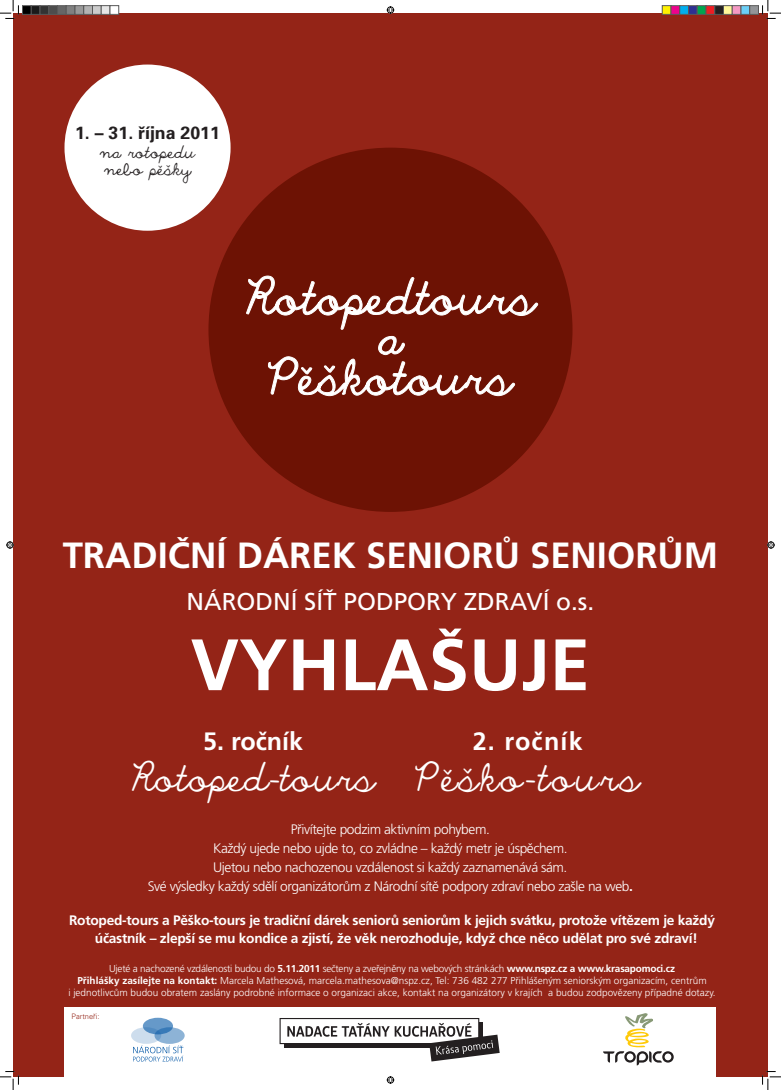
<style>
.page{position:relative;width:781px;height:1090px;background:#fff}
.page>*{position:absolute;margin:0;border:0;box-sizing:border-box;transform-origin:0 0}
.t1{font:700 72.62px "Frutiger CE";color:#fff}
.t2{font:700 36.44px "Frutiger CE";color:#fff}
.t3{font:34.31px "The Only Exception";color:#fff}
.t4{font:34.31px "The Only Exception";letter-spacing:.05em;color:#fff}
.t5{font:700 25.12px "Frutiger CE";letter-spacing:.015em;color:#fff}
.t6{font:24.38px "Frutiger CE";color:#fff}
.t7{font:700 17.75px "Univers CE";color:#231f20}
.t8{font:14.94px/16.9px "The Only Exception";color:#231f20}
.t9{font:300 13.75px/18.8px "Frutiger CE";letter-spacing:-.03em;color:#fff;text-align:center}
.t10{font:700 13.75px/18.1px "Frutiger CE";letter-spacing:-.02em;color:#fff}
.t11{font:300 10px/12px "Frutiger CE";color:#fff;text-align:center}
.t12{font:300 7.5px "Univers CE";color:#942417}
.s1{font-weight:700}
</style>
<div class="page">
<div style="left:13px;top:13px;width:755px;height:1063px;background:#942417"></div>
<div style="left:208px;top:148px;width:364px;height:364px;background:#6d1204;border-radius:50%"></div>
<svg style="left:268px;top:336px;width:247px;height:60px"></svg>
<svg style="left:246px;top:276px;width:292px;height:53px"></svg>
<div style="left:65px;top:65px;width:166px;height:166px;background:#fff;border-radius:50%"></div>
<div style="left:65px;top:1007px;width:651px;height:69px;background:#fff"></div>
<svg style="left:280px;top:1018px;width:220px;height:43px"></svg>
<svg style="left:603px;top:1013px;width:71px;height:52px"></svg>
<svg style="left:143px;top:1017px;width:30px;height:17px"></svg>
<svg style="left:131px;top:1027px;width:30px;height:16px"></svg>
<svg style="left:155px;top:1027px;width:30px;height:16px"></svg>
<svg style="left:133px;top:1045px;width:50px;height:16px"></svg>
<svg style="left:0;top:0;width:19px;height:19px"></svg>
<svg style="left:0;top:1071px;width:19px;height:18px"></svg>
<svg style="left:762px;top:0;width:19px;height:19px"></svg>
<svg style="left:762px;top:1071px;width:19px;height:18px"></svg>
<svg style="left:387px;top:6px;width:7px;height:8px"></svg>
<svg style="left:387px;top:1076px;width:7px;height:7px"></svg>
<svg style="left:6px;top:541px;width:8px;height:7px"></svg>
<svg style="left:767px;top:541px;width:8px;height:7px"></svg>
<div style="left:23px;top:6px;width:8px;height:8px;background:#000"></div>
<div style="left:22px;top:5px;width:10px;height:10px;border:1px solid #595959"></div>
<div style="left:31px;top:6px;width:9px;height:8px;background:#1a1a1a"></div>
<div style="left:31px;top:5px;width:9px;height:10px;border:1px solid #595959"></div>
<div style="left:40px;top:6px;width:9px;height:8px;background:#333"></div>
<div style="left:40px;top:5px;width:9px;height:10px;border:1px solid #595959"></div>
<div style="left:49px;top:6px;width:9px;height:8px;background:#4d4d4d"></div>
<div style="left:48px;top:5px;width:10px;height:10px;border:1px solid #595959"></div>
<div style="left:58px;top:6px;width:8px;height:8px;background:#666"></div>
<div style="left:57px;top:5px;width:10px;height:10px;border:1px solid #595959"></div>
<div style="left:66px;top:6px;width:9px;height:8px;background:#808080"></div>
<div style="left:66px;top:5px;width:9px;height:10px;border:1px solid #595959"></div>
<div style="left:75px;top:6px;width:9px;height:8px;background:#999"></div>
<div style="left:75px;top:5px;width:9px;height:10px;border:1px solid #595959"></div>
<div style="left:84px;top:6px;width:9px;height:8px;background:#b3b3b3"></div>
<div style="left:83px;top:5px;width:10px;height:10px;border:1px solid #595959"></div>
<div style="left:93px;top:6px;width:8px;height:8px;background:#ccc"></div>
<div style="left:92px;top:5px;width:10px;height:10px;border:1px solid #595959"></div>
<div style="left:101px;top:6px;width:9px;height:8px;background:#e6e6e6"></div>
<div style="left:101px;top:5px;width:9px;height:10px;border:1px solid #595959"></div>
<div style="left:110px;top:5px;width:9px;height:10px;border:1px solid #595959"></div>
<div style="left:662px;top:6px;width:9px;height:8px;background:#fff101"></div>
<div style="left:662px;top:5px;width:9px;height:10px;border:1px solid #595959"></div>
<div style="left:671px;top:6px;width:9px;height:8px;background:#ed028c"></div>
<div style="left:671px;top:5px;width:9px;height:10px;border:1px solid #595959"></div>
<div style="left:680px;top:6px;width:8px;height:8px;background:#00aeef"></div>
<div style="left:679px;top:5px;width:10px;height:10px;border:1px solid #595959"></div>
<div style="left:688px;top:6px;width:9px;height:8px;background:#2e3092"></div>
<div style="left:688px;top:5px;width:10px;height:10px;border:1px solid #595959"></div>
<div style="left:697px;top:6px;width:9px;height:8px;background:#00a54f"></div>
<div style="left:697px;top:5px;width:9px;height:10px;border:1px solid #595959"></div>
<div style="left:706px;top:6px;width:9px;height:8px;background:#ee1d23"></div>
<div style="left:706px;top:5px;width:9px;height:10px;border:1px solid #595959"></div>
<div style="left:715px;top:6px;width:8px;height:8px;background:#231f20"></div>
<div style="left:714px;top:5px;width:10px;height:10px;border:1px solid #595959"></div>
<div style="left:723px;top:6px;width:9px;height:8px;background:#fff79a"></div>
<div style="left:723px;top:5px;width:10px;height:10px;border:1px solid #595959"></div>
<div style="left:732px;top:6px;width:9px;height:8px;background:#f499c2"></div>
<div style="left:732px;top:5px;width:9px;height:10px;border:1px solid #595959"></div>
<div style="left:741px;top:6px;width:9px;height:8px;background:#6bcff6"></div>
<div style="left:741px;top:5px;width:9px;height:10px;border:1px solid #595959"></div>
<div style="left:750px;top:6px;width:8px;height:8px;background:#939598"></div>
<div style="left:749px;top:5px;width:10px;height:10px;border:1px solid #595959"></div>
<h3 class="t7" style="left:75px;top:123px;width:146px">1. – 31. října 2011</h3>
<h3 class="t8" style="left:100px;top:144px;width:97px">na rotopedu nebo pěšky</h3>
<h2 class="t2" style="left:63px;top:534px;width:657px">TRADIČNÍ DÁREK SENIORŮ SENIORŮM</h2>
<h3 class="t6" style="left:186px;top:588px;width:409px">NÁRODNÍ SÍŤ PODPORY ZDRAVÍ o.s.</h3>
<h1 class="t1" style="left:191px;top:623px;width:401px">VYHLAŠUJE</h1>
<h3 class="t5" style="left:473px;top:726px;width:112px">2. ročník</h3>
<h3 class="t4" style="left:416px;top:759px;width:226px">Pěško-tours</h3>
<p class="t9" style="left:148px;top:820px;width:487px">Přivítejte podzim aktivním pohybem.<br>Každý ujede nebo ujde to, co zvládne – každý metr je úspěchem.<br>Ujetou nebo nachozenou vzdálenost si každý zaznamenává sám.<br>Své výsledky každý sdělí organizátorům z Národní sítě podpory zdraví nebo zašle na web<span class="s1">.</span></p>
<h3 class="t10" style="left:95px;top:910px;width:622px;text-indent:-26px">Rotoped-tours a Pěško-tours je tradiční dárek seniorů seniorům k jejich svátku, protože vítězem je každý účastník – zlepší se mu kondice a zjistí, že věk nerozhoduje, když chce něco udělat pro své zdraví!</h3>
<p class="t11" style="left:68px;top:962px;width:649px">Ujeté a nachozené vzdálenosti budou do <span class="s1">5.11.2011</span> sečteny a zveřejněny na webových stránkách <span class="s1">www.nspz.cz a www.krasapomoci.cz<br>Přihlášky zasílejte na kontakt:</span> Marcela Mathesová, marcela.mathesova@nspz.cz, Tel: 736 482 277 Přihlášeným seniorským organizacím, centrům<br>i jednotlivcům budou obratem zaslány podrobné informace o organizaci akce, kontakt na organizátory v krajích a budou zodpovězeny případné dotazy.</p>
<p class="t12" style="left:72px;top:1012px;width:29px">Partneři:</p>
<h3 class="t5" style="left:203px;top:726px;width:102px">5. ročník</h3>
<h3 class="t3" style="left:131px;top:759px;width:246px">Rotoped-tours</h3>
</div>
